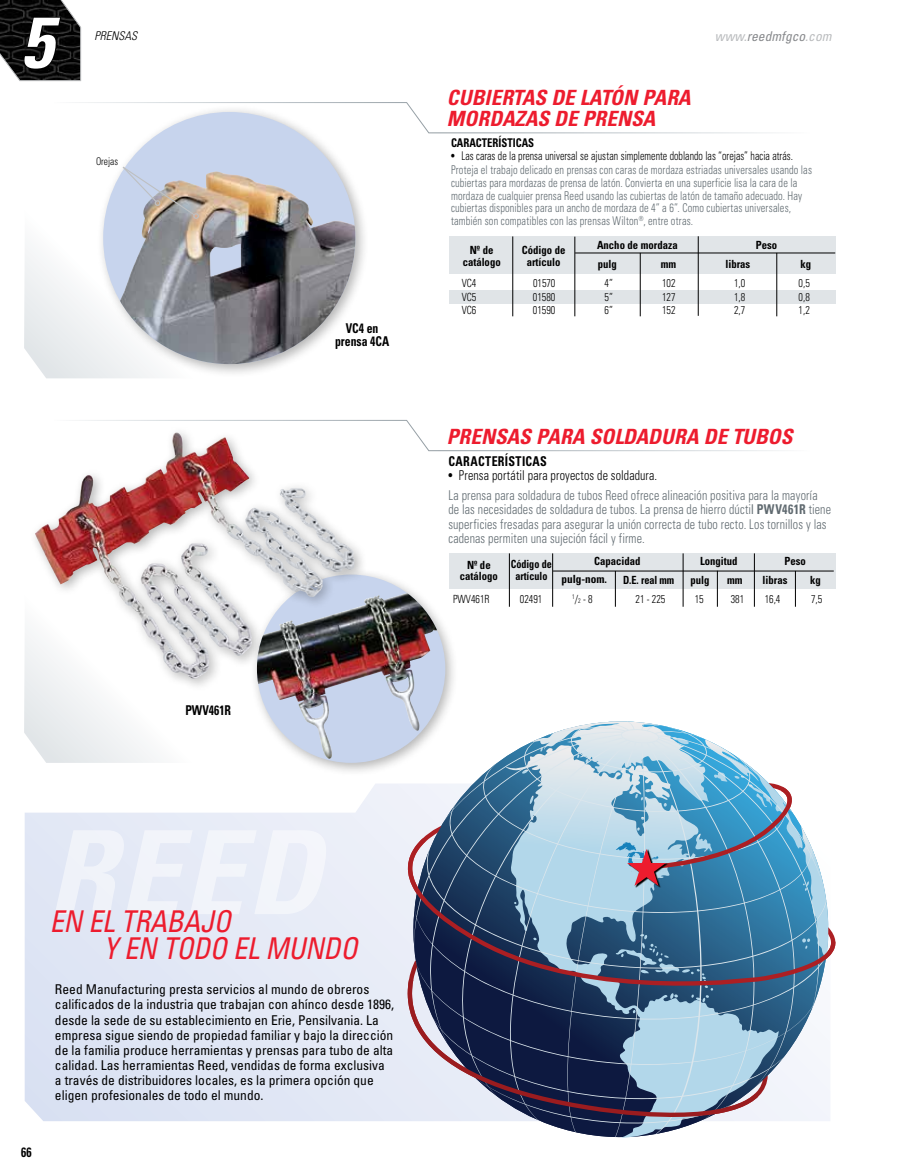
<style>
.page{position:relative;width:905px;height:1175px;background:#fff}
.page>*{position:absolute;margin:0;border:0;box-sizing:border-box;transform-origin:0 0}
.t1{font:italic 700 condensed 72px "Univers";color:#fff}
.t2{font:italic condensed 30px/27px "Univers";letter-spacing:-.01em;color:#ed1c2e;scale:.93 1}
.t3{font:italic 700 condensed 21px/21px "Univers";letter-spacing:.005em;color:#ed1c2e}
.t4{font:condensed 13.5px/15px "Univers";color:#000}
.t5{font:300 condensed 13.5px/14.2px "Univers";letter-spacing:.01em;color:#606a70;scale:.89 1}
.t6{font:700 condensed 13.5px/13.5px "Univers";letter-spacing:.01em;color:#000;text-align:center;scale:.87 1}
.t7{font:italic condensed 13.5px "Univers";color:#888a8d}
.t8{font:700 condensed 13.5px "Univers";letter-spacing:.03em;color:#000;scale:.89 1}
.t9{font:300 condensed 12px/12.8px "Univers";letter-spacing:.015em;color:#606a70;scale:.86 1}
.t10{font:700 condensed 12px "Univers";color:#000;scale:.89 1}
.t11{font:italic 300 condensed 12px "Univers";color:#000}
.t12{font:700 condensed 11.25px/11.2px "Univers";color:#000;text-align:center;scale:.95 1}
.t13{font:300 condensed 11.25px "Univers";color:#000;scale:.9 1}
.t14{font:700 condensed 11.25px/11.2px "Univers";color:#000;text-align:center;scale:.9 1}
.t15{font:700 condensed 11.25px "Univers";color:#000;scale:.91 1}
.t16{font:700 condensed 11.25px "Univers";color:#000}
.t17{font:300 condensed 10.5px "Univers";color:#000;scale:.9 1}
.s1{color:#babcbe}
.s2{font-weight:400;color:#000}
.s3{color:#000}
.s4{font-weight:400}
.s5{font-weight:700}
.s6{font-size:6.6px}
</style>
<div class="page">
<svg style="left:25px;top:784px;width:383px;height:337px;background:#e5eaf6"></svg>
<svg style="left:24px;top:633px;width:130px;height:130px"></svg>
<svg style="left:24px;top:81px;width:72px;height:297px"></svg>
<svg style="left:79px;top:420px;width:703px;height:31px"></svg>
<div style="left:96px;top:104px;width:273px;height:274px;background:#000;opacity:.3"></div>
<div style="left:103px;top:112px;width:252px;height:252px;background:#c7d4ed;border-radius:50%"></div>
<img style="left:120px;top:171px;width:235px;height:193px">
<div style="left:450px;top:290px;width:386px;height:13px;background:#e0e4e7"></div>
<div style="left:449px;top:237px;width:386px;height:37px;background:#e1e5e8"></div>
<hr style="left:512px;top:236px;width:1px;height:80px;background:#000">
<hr style="left:574px;top:237px;width:1px;height:79px;background:#000">
<hr style="left:697px;top:236px;width:1px;height:80px;background:#000">
<hr style="left:776px;top:253px;width:1px;height:63px;background:#000">
<hr style="left:575px;top:253px;width:260px;height:1px;background:#000">
<hr style="left:640px;top:253px;width:1px;height:63px;background:#000">
<div style="left:249px;top:567px;width:210px;height:209px;background:#000;opacity:.3"></div>
<div style="left:257px;top:574px;width:188px;height:189px;background:#c7d4ed;border-radius:50%"></div>
<img style="left:257px;top:595px;width:178px;height:164px">
<svg style="left:121px;top:165px;width:78px;height:54px"></svg>
<svg style="left:0;top:0;width:82px;height:81px;background:#282828"></svg>
<svg style="left:40px;top:102px;width:730px;height:32px"></svg>
<div style="left:29px;top:425px;width:339px;height:267px;background:#000;opacity:.3"></div>
<img style="left:35px;top:432px;width:141px;height:180px">
<div style="left:449px;top:553px;width:386px;height:35px;background:#e1e5e8"></div>
<hr style="left:553px;top:570px;width:280px;height:1px;background:#000">
<hr style="left:552px;top:553px;width:1px;height:53px;background:#000">
<hr style="left:754px;top:553px;width:1px;height:53px;background:#000">
<hr style="left:682px;top:553px;width:1px;height:53px;background:#000">
<hr style="left:509px;top:553px;width:1px;height:53px;background:#000">
<hr style="left:795px;top:571px;width:1px;height:35px;background:#000">
<hr style="left:717px;top:570px;width:1px;height:36px;background:#000">
<hr style="left:615px;top:571px;width:1px;height:35px;background:#000">
<svg style="left:414px;top:721px;width:412px;height:416px"></svg>
<svg style="left:408px;top:783px;width:428px;height:226px;background:#586985"></svg>
<svg style="left:408px;top:974px;width:354px;height:155px;background:#6e7a94"></svg>
<svg style="left:522px;top:721px;width:308px;height:281px;background:#80a7c0"></svg>
<h1 class="t1" style="left:20px;top:-2px;width:33px">5</h1>
<p class="t11" style="left:94px;top:28px;width:44px">PRENSAS</p>
<p class="t7" style="left:715px;top:28px;width:118px"><span class="s1">www.</span>reedmfgco<span class="s1">.com</span></p>
<p class="t17" style="left:96px;top:155px;width:26px">Orejas</p>
<p class="t6" style="left:335px;top:321px;width:64px">VC4 en prensa 4CA</p>
<h3 class="t3" style="left:447px;top:87px;width:245px">CUBIERTAS DE LATÓN PARA<br>MORDAZAS DE PRENSA</h3>
<p class="t10" style="left:451px;top:135px;width:95px">CARACTERÍSTICAS</p>
<p class="t9" style="left:451px;top:148px;width:421px;line-height:14.2px"><span class="s2">•</span> <span class="s3">Las caras de la prensa universal se ajustan simplemente doblando las “orejas” hacia atrás.<br></span>Proteja el trabajo delicado en prensas con caras de mordaza estriadas universales usando las</p>
<p class="t9" style="left:451px;top:176px;width:410px">cubiertas para mordazas de prensa de latón. Convierta en una superficie lisa la cara de la mordaza de cualquier prensa Reed usando las cubiertas de latón de tamaño adecuado. Hay cubiertas disponibles para un ancho de mordaza de 4” a 6”. Como cubiertas universales, también son compatibles con las prensas Wilton<sup>®</sup>, entre otras.</p>
<p class="t12" style="left:462px;top:245px;width:42px">Nº de catálogo</p>
<p class="t12" style="left:522px;top:245px;width:47px">Código de artículo</p>
<p class="t12" style="left:597px;top:235px;width:86px;line-height:18.9px;text-align:left">Ancho de mordaza pulg</p>
<p class="t12" style="left:660px;top:258px;width:18px">mm</p>
<p class="t12" style="left:755px;top:239px;width:24px">Peso</p>
<p class="t12" style="left:725px;top:258px;width:28px">libras</p>
<p class="t12" style="left:800px;top:258px;width:13px">kg</p>
<p class="t13" style="left:461px;top:276px;width:18px">VC4</p>
<p class="t13" style="left:533px;top:276px;width:26px">01570</p>
<p class="t13" style="left:604px;top:276px;width:11px">4”</p>
<p class="t13" style="left:662px;top:276px;width:16px">102</p>
<p class="t13" style="left:734px;top:276px;width:14px">1,0</p>
<p class="t13" style="left:798px;top:276px;width:14px">0,5</p>
<p class="t13" style="left:461px;top:290px;width:18px">VC5</p>
<p class="t13" style="left:533px;top:290px;width:26px">01580</p>
<p class="t13" style="left:604px;top:290px;width:11px">5”</p>
<p class="t13" style="left:662px;top:290px;width:16px">127</p>
<p class="t13" style="left:734px;top:290px;width:14px">1,8</p>
<p class="t13" style="left:798px;top:290px;width:14px">0,8</p>
<p class="t13" style="left:461px;top:303px;width:18px">VC6</p>
<p class="t13" style="left:533px;top:303px;width:26px">01590</p>
<p class="t13" style="left:604px;top:303px;width:11px">6”</p>
<p class="t13" style="left:662px;top:303px;width:16px">152</p>
<p class="t13" style="left:734px;top:303px;width:14px">2,7</p>
<p class="t13" style="left:798px;top:303px;width:14px">1,2</p>
<h3 class="t3" style="left:447px;top:425px;width:347px">PRENSAS PARA SOLDADURA DE TUBOS</h3>
<p class="t8" style="left:448px;top:453px;width:112px">CARACTERÍSTICAS</p>
<p class="t5" style="left:448px;top:465px;width:416px;line-height:20.2px"><span class="s2">•</span> <span class="s3">Prensa portátil para proyectos de soldadura.<br></span>La prensa para soldadura de tubos Reed ofrece alineación positiva para la mayoría</p>
<p class="t5" style="left:448px;top:502px;width:431px">de las necesidades de soldadura de tubos. La prensa de hierro dúcti<span class="s4">l</span> <span class="s5">PWV461R</span> tiene superficies fresadas para asegurar la unión correcta de tubo recto. Los tornillos y las cadenas permiten una sujeción fácil y firme.</p>
<p class="t12" style="left:460px;top:559px;width:42px">Nº de catálogo</p>
<p class="t14" style="left:510px;top:558px;width:47px">Código de artículo</p>
<p class="t12" style="left:594px;top:555px;width:50px">Capacidad</p>
<p class="t12" style="left:700px;top:555px;width:41px">Longitud</p>
<p class="t12" style="left:784px;top:555px;width:24px">Peso</p>
<p class="t16" style="left:561px;top:572px;width:47px">pulg-nom.</p>
<p class="t15" style="left:623px;top:573px;width:58px">D.E. real mm</p>
<p class="t12" style="left:690px;top:574px;width:22px">pulg</p>
<p class="t12" style="left:727px;top:574px;width:18px">mm</p>
<p class="t12" style="left:762px;top:574px;width:28px">libras</p>
<p class="t12" style="left:810px;top:574px;width:13px">kg</p>
<p class="t13" style="left:453px;top:592px;width:42px">PWV461R</p>
<p class="t13" style="left:520px;top:592px;width:26px">02491</p>
<p class="t13" style="left:572px;top:592px;width:24px"><sup>1</sup>/<span class="s6">2</span> - 8</p>
<p class="t13" style="left:635px;top:592px;width:35px">21 - 225</p>
<p class="t13" style="left:694px;top:592px;width:11px">15</p>
<p class="t13" style="left:730px;top:592px;width:16px">381</p>
<p class="t13" style="left:764px;top:592px;width:19px">16,4</p>
<p class="t13" style="left:811px;top:592px;width:14px">7,5</p>
<p class="t6" style="left:185px;top:703px;width:54px">PWV461R</p>
<h2 class="t2" style="left:50px;top:906px;width:195px">EN EL TRA BAJO<br>Y</h2>
<h2 class="t2" style="left:124px;top:933px;width:251px">EN TODO EL MUNDO</h2>
<p class="t6" style="left:21px;top:1145px;width:13px">66</p>
<p class="t4" style="left:55px;top:981px;width:340px">Reed Manufacturing presta servicios al mundo de obreros calificados de la industria que trabajan con ahínco desde 1896, desde la sede de su establecimiento en Erie, Pensilvania. La empresa sigue siendo de propiedad familiar y bajo la dirección de la familia produce herramientas y prensas para tubo de alta calidad. Las herramientas Reed, vendidas de forma exclusiva a través de distribuidores locales, es la primera opción que eligen profesionales de todo el mundo.</p>
</div>
